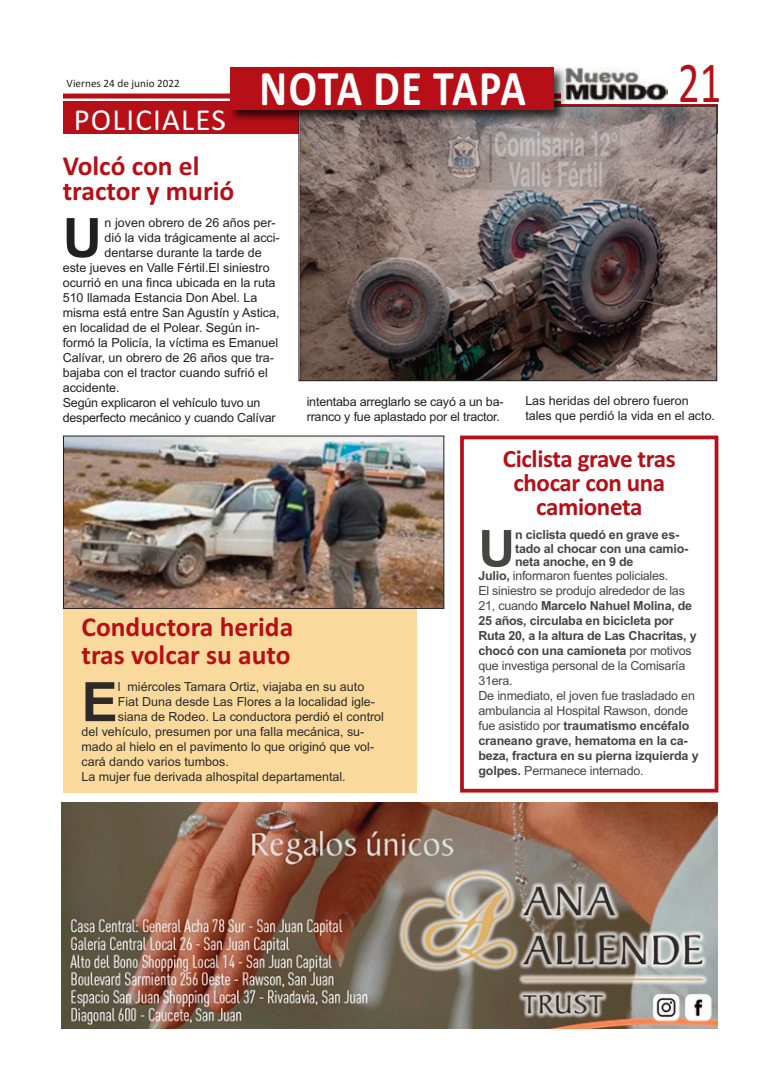
<style>
.page{position:relative;width:780px;height:1088px;background:#fff}
.page>*{position:absolute;margin:0;border:0;box-sizing:border-box;transform-origin:0 0}
.t1{font:58.25px "Calibri";color:#b70f17;scale:.73 1}
.t2{font:700 54.38px "Arial";color:#231f20}
.t3{font:700 54.38px "Arial";color:#2d2a29}
.t4{font:700 50.88px "Arial";color:#474544}
.t5{font:700 50px "Calibri";letter-spacing:.015em;color:#fff;scale:.84 1}
.t6{font:30.75px "Calibri";letter-spacing:.04em;color:#fff}
.t7{font:700 27.5px/24.5px "Calibri";color:#b70f17}
.t8{font:700 25px/24.2px "Calibri";letter-spacing:-.015em;color:#b70f17;text-align:center}
.t9{font:12.5px/15px "Arial";color:#231f20}
.t10{font:700 12.5px/15px "Arial";letter-spacing:-.02em;color:#474544}
.t11{font:12.5px "Arial";color:#2d2a29}
.t12{font:12.5px "Arial";letter-spacing:-.02em;color:#474544}
.t13{font:11.25px "Calibri";color:#231f20}
.s1{font-weight:700}
.s2{font-weight:400}
</style>
<div class="page">
<div style="left:460px;top:435px;width:258px;height:357px;border:4px solid #b70f17"></div>
<div style="left:0;top:94px;width:717px;height:5px;background:#b70f17"></div>
<div style="left:0;top:49px;width:63px;height:74px;background:#fff"></div>
<div style="left:63px;top:102px;width:654px;height:32px;background:#b70f17"></div>
<hr style="left:674px;top:66px;width:1px;height:39px;background:#231f20">
<div style="left:561px;top:61px;width:172px;height:42px;background:#fff"></div>
<img style="left:570px;top:67px;width:97px;height:33px">
<div style="left:63px;top:539px;width:354px;height:253px;background:#fada9c"></div>
<img style="left:300px;top:108px;width:415px;height:271px">
<img style="left:65px;top:437px;width:377px;height:170px">
<div style="left:63px;top:435px;width:381px;height:174px;border:1px solid #231f20"></div>
<img style="left:62px;top:803px;width:655px;height:226px">
<img style="left:225px;top:67px;width:345px;height:59px">
<div style="left:230px;top:67px;width:324px;height:43px;background:#b70f17"></div>
<p class="t13" style="left:67px;top:76px;width:115px">Viernes 24 de junio 2022</p>
<h3 class="t6" style="left:74px;top:102px;width:153px">POLICIALES</h3>
<h3 class="t5" style="left:259px;top:58px;width:318px">NOTA DE TAPA</h3>
<h1 class="t1" style="left:678px;top:48px;width:61px">21</h1>
<h3 class="t7" style="left:63px;top:153px;width:173px">Volcó con el tractor y murió</h3>
<h2 class="t2" style="left:63px;top:206px;width:41px">U</h2>
<p class="t9" style="left:105px;top:215px;width:172px">n joven obrero de 26 años per-</p>
<p class="t9" style="left:105px;top:230px;width:177px">dió la vida trágicamente al acci-</p>
<p class="t9" style="left:105px;top:245px;width:159px">dentarse durante la tarde de</p>
<p class="t9" style="left:63px;top:260px;width:208px">este jueves en Valle Fértil.El siniestro</p>
<p class="t9" style="left:63px;top:275px;width:214px">ocurrió en una finca ubicada en la ruta</p>
<p class="t9" style="left:63px;top:290px;width:196px">510 llamada Estancia Don Abel. La</p>
<p class="t9" style="left:63px;top:305px;width:218px">misma está entre San Agustín y Astica,</p>
<p class="t9" style="left:63px;top:320px;width:198px">en localidad de el Polear. Según in-</p>
<p class="t9" style="left:63px;top:335px;width:217px">formó la Policía, la víctima es Emanuel</p>
<p class="t9" style="left:63px;top:350px;width:213px">Calívar, un obrero de 26 años que tra-</p>
<p class="t9" style="left:63px;top:365px;width:206px">bajaba con el tractor cuando sufrió el</p>
<p class="t9" style="left:63px;top:380px;width:58px">accidente.</p>
<p class="t9" style="left:63px;top:395px;width:199px">Según explicaron el vehículo tuvo un</p>
<p class="t9" style="left:63px;top:410px;width:214px">desperfecto mecánico y cuando Calívar</p>
<p class="t9" style="left:307px;top:394px;width:198px">intentaba arreglarlo se cayó a un ba&shy;rranco y fue aplastado por el tractor.</p>
<p class="t9" style="left:525px;top:393px;width:191px">Las heridas del obrero fueron tales que perdió la vida en el acto.</p>
<h3 class="t7" style="left:81px;top:612px;width:213px;line-height:28px">Conductora herida tras volcar su auto</h3>
<h2 class="t3" style="left:81px;top:670px;width:38px">E</h2>
<p class="t11" style="left:118px;top:679px;width:248px">l miércoles Tamara Ortiz, viajaba en su auto</p>
<p class="t11" style="left:118px;top:694px;width:259px">Fiat Duna desde Las Flores a la localidad igle-</p>
<p class="t11" style="left:118px;top:709px;width:268px">siana de Rodeo. La conductora perdió el control</p>
<p class="t11" style="left:81px;top:724px;width:284px">del vehículo, presumen por una falla mecánica, su-</p>
<p class="t11" style="left:81px;top:739px;width:294px">mado al hielo en el pavimento lo que originó que vol-</p>
<p class="t11" style="left:81px;top:754px;width:149px">cará dando varios tumbos.</p>
<p class="t11" style="left:81px;top:769px;width:266px">La mujer fue derivada alhospital departamental.</p>
<h3 class="t8" style="left:503px;top:446px;width:174px">Ciclista grave tras chocar con una camioneta</h3>
<h3 class="t4" style="left:478px;top:519px;width:38px">U</h3>
<p class="t10" style="left:515px;top:527px;width:165px">n ciclista quedó en grave es-</p>
<p class="t10" style="left:515px;top:541px;width:174px">tado al chocar con una camio-</p>
<p class="t10" style="left:515px;top:555px;width:120px">neta anoche, en 9 de</p>
<p class="t12" style="left:478px;top:568px;width:191px"><span class="s1">Julio,</span> informaron fuentes policiales.</p>
<p class="t10" style="left:478px;top:583px;width:222px"><span class="s2">El siniestro se produjo alrededor de las 21, cuando</span> Marcelo Nahuel Molina, de 25 años, circulaba en bicicleta por Ruta 20, a la altura de Las Chacritas, y chocó con una camioneta <span class="s2">por motivos que investiga personal de la Comisaría 31era.<br>De inmediato, el joven fue trasladado en ambulancia al Hospital Rawson, donde fue asistido por</span> traumatismo encéfalo craneano grave, hematoma en la ca&shy;beza, fractura en su pierna izquierda y golpes. <span class="s2">Permanece internado.</span></p>
</div>
